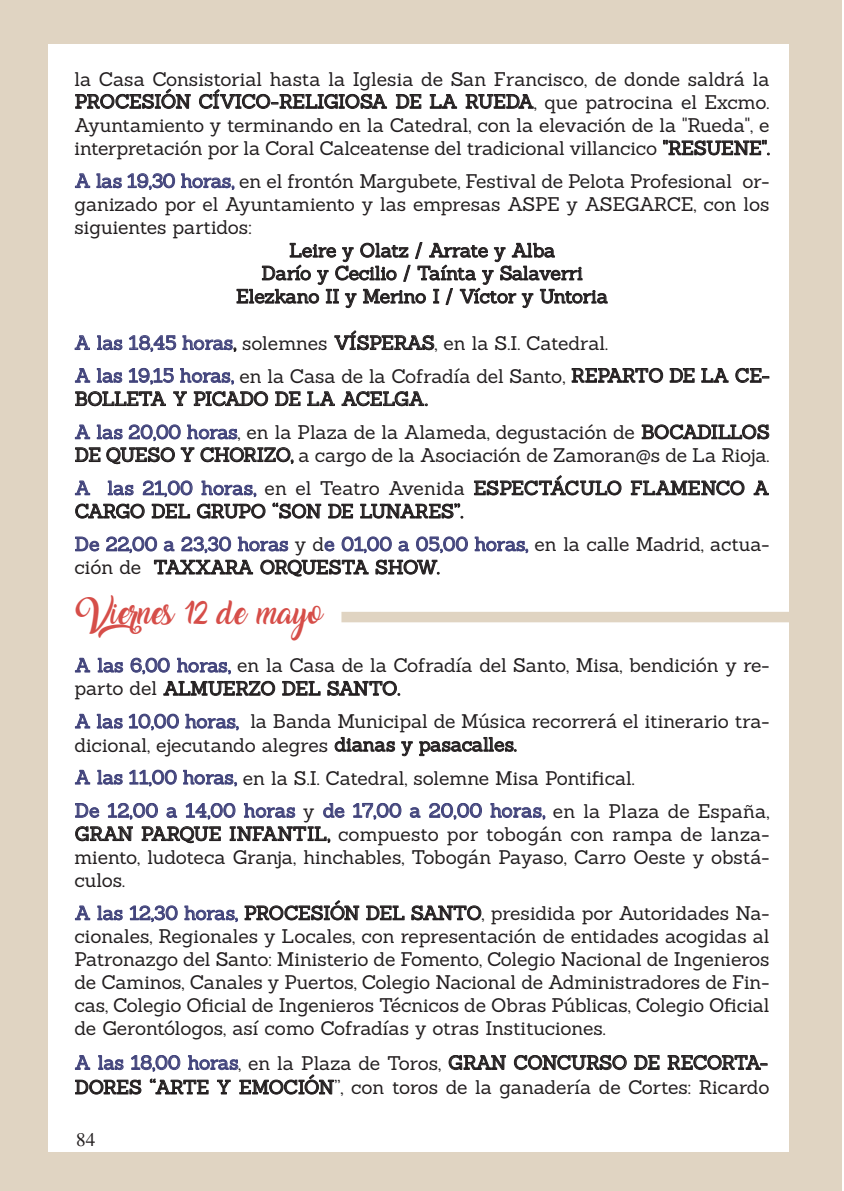
<style>
.page{position:relative;width:844px;height:1191px;background:#fff}
.page>*{position:absolute;margin:0;border:0;box-sizing:border-box;transform-origin:0 0}
.t1{font:21px "Amarillo";color:#d64e49}
.t2{font:19.25px/23.1px "Sanchez";letter-spacing:-.005em;color:#231f20}
.t3{font:19.25px "Sanchez";letter-spacing:-.04em;color:#231f20}
.t4{font:19.25px "Times";color:#231f20}
.s1{color:#41437b}
</style>
<div class="page">
<div style="left:0;top:0;width:841px;height:1191px;background:#e0d4c2"></div>
<div style="left:48px;top:44px;width:741px;height:1107px;background:#fff"></div>
<div style="left:341px;top:612px;width:466px;height:10px;background:#e0d4c2"></div>
<p class="t2" style="left:74px;top:69px;width:696px;text-align:justify">la Casa Consistorial hasta la Iglesia de San Francisco, de donde saldrá la PROCESIÓN CÍVICO-RELIGIOSA DE LA RUEDA, que patrocina el Excmo.<br>Ayuntamiento y terminando en la Catedral, con la elevación de la "Rueda", e interpretación por la Coral Calceatense del tradicional villancico "RESUENE".</p>
<p class="t2" style="left:75px;top:172px;width:696px"><span class="s1">A las 19,30 horas,</span> en el frontón Margubete, Festival de Pelota Profesional or-</p>
<p class="t2" style="left:74px;top:195px;width:696px">ganizado por el Ayuntamiento y las empresas ASPE y ASEGARCE, con los</p>
<p class="t2" style="left:74px;top:218px;width:179px">siguientes partidos:</p>
<p class="t2" style="left:289px;top:241px;width:267px">Leire y Olatz / Arrate y Alba</p>
<p class="t2" style="left:261px;top:264px;width:322px">Darío y Cecilio / Taínta y Salaverri</p>
<p class="t2" style="left:236px;top:287px;width:373px">Elezkano II y Merino I / Víctor y Untoria</p>
<p class="t2" style="left:74px;top:328px;width:696px;line-height:33.1px"><span class="s1">A las 18,45 horas</span>, solemnes VÍSPERAS, en la S.I. Catedral.<br><span class="s1">A las 19,15 horas,</span> en la Casa de la Cofradía del Santo, REPARTO DE LA CE-</p>
<p class="t2" style="left:75px;top:384px;width:696px;line-height:33.4px">BOLLETA Y PICADO DE LA ACELGA.<br><span class="s1">A las 20,00 horas</span>, en la Plaza de la Alameda, degustación de BOCADILLOS</p>
<p class="t2" style="left:75px;top:441px;width:696px;line-height:32.7px">DE QUESO Y CHORIZO, a cargo de la Asociación de Zamoran@s de La Rioja.<br><span class="s1">A las 21,00 horas,</span> en el Teatro Avenida ESPECTÁCULO FLAMENCO A</p>
<p class="t2" style="left:75px;top:497px;width:696px;line-height:32.7px">CARGO DEL GRUPO “SON DE LUNARES”.<br><span class="s1">De 22,00 a 23,30 horas</span> y d<span class="s1">e 01,00 a 05,00 horas,</span> en la calle Madrid, actua-</p>
<p class="t3" style="left:74px;top:560px;width:366px">ción de TAXXARA ORQUESTA SHOW.</p>
<p class="t1" style="left:74px;top:604px;width:249px">Viernes 12 de mayo</p>
<p class="t2" style="left:74px;top:656px;width:696px"><span class="s1">A las 6,00 horas,</span> en la Casa de la Cofradía del Santo, Misa, bendición y re&shy;parto del ALMUERZO DEL SANTO.</p>
<p class="t2" style="left:74px;top:712px;width:696px"><span class="s1">A las 10,00 horas,</span> la Banda Municipal de Música recorrerá el itinerario tra&shy;dicional, ejecutando alegres dianas y pasacalles.</p>
<p class="t2" style="left:75px;top:763px;width:696px;line-height:32.9px"><span class="s1">A las 11,00 horas,</span> en la S.I. Catedral, solemne Misa Pontifical.<br><span class="s1">De 12,00 a 14,00 horas</span> y <span class="s1">de 17,00 a 20,00 horas,</span> en la Plaza de España,</p>
<p class="t2" style="left:74px;top:824px;width:696px;text-align:justify">GRAN PARQUE INFANTIL, compuesto por tobogán con rampa de lanza&shy;miento, ludoteca Granja, hinchables, Tobogán Payaso, Carro Oeste y obstá&shy;culos.</p>
<p class="t2" style="left:74px;top:903px;width:696px;text-align:justify"><span class="s1">A las 12,30 horas,</span> PROCESIÓN DEL SANTO, presidida por Autoridades Na&shy;cionales, Regionales y Locales, con representación de entidades acogidas al Patronazgo del Santo: Ministerio de Fomento, Colegio Nacional de Ingenieros de Caminos, Canales y Puertos, Colegio Nacional de Administradores de Fin&shy;cas, Colegio Oficial de Ingenieros Técnicos de Obras Públicas, Colegio Oficial de Gerontólogos, así como Cofradías y otras Instituciones.</p>
<p class="t2" style="left:75px;top:1052px;width:696px;line-height:25px"><span class="s1">A las 18,00 horas</span>, en la Plaza de Toros, GRAN CONCURSO DE RECORTA-<br>DORES “ARTE Y EMOCIÓN”, con toros de la ganadería de Cortes: Ricardo</p>
<p class="t4" style="left:76px;top:1133px;width:21px">84</p>
</div>
